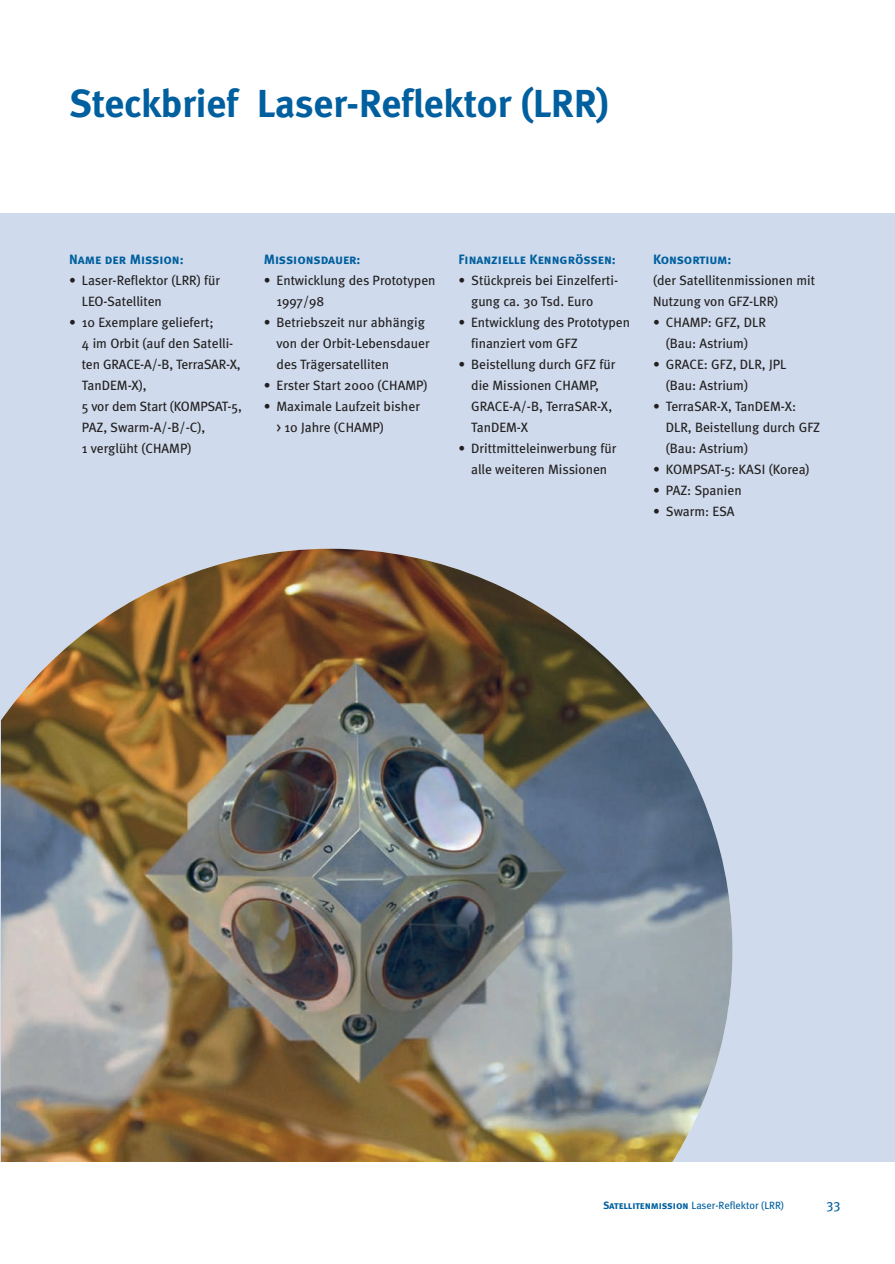
<style>
.page{position:relative;width:895px;height:1264px;background:#fff}
.page>*{position:absolute;margin:0;border:0;box-sizing:border-box;transform-origin:0 0}
.t1{font:700 39px "Meta";color:#005f9f}
.t2{font:13.5px/21px "Meta";color:#231f20}
.t3{font:13.5px "Meta Bold Caps";color:#005f9f}
.t4{font:13.5px "Meta Book Caps";color:#005f9f}
.t5{font:10.5px "Meta";color:#005f9f}
.s1{font-family:"Meta Bold Caps"}
</style>
<div class="page">
<div style="left:1px;top:214px;width:893px;height:952px;background:#cfdbec"></div>
<img style="left:1px;top:549px;width:731px;height:613px">
<hr style="left:0;top:214px;width:1px;height:952px;background:#cfdbec">
<div style="left:0;top:1162px;width:894px;height:102px;background:#fff"></div>
<h1 class="t1" style="left:69px;top:79px;width:541px">Steckbrief Laser-Reflektor (LRR)</h1>
<p class="t3" style="left:69px;top:251px;width:116px">Name der Mission:</p>
<p class="t2" style="left:82px;top:270px;width:140px;text-indent:-13px">• Laser-Reflektor (LRR) für<br>LEO-Satelliten</p>
<p class="t2" style="left:82px;top:312px;width:162px;text-indent:-13px">• 10 Exemplare geliefert;<br>4 im Orbit (auf den Satelli&shy;ten GRACE-A/-B, TerraSAR-X,<br>TanDEM-X),<br>5 vor dem Start (KOMPSAT-5,<br>PAZ, Swarm-A/-B/-C),<br>1 verglüht (CHAMP)</p>
<p class="t3" style="left:264px;top:251px;width:98px">Missionsdauer:</p>
<p class="t2" style="left:276px;top:270px;width:160px;text-indent:-13px">• Entwicklung des Prototypen<br>1997/98</p>
<p class="t2" style="left:276px;top:312px;width:154px;text-indent:-13px">• Betriebszeit nur abhängig von der Orbit-Lebensdauer des Trägersatelliten</p>
<p class="t2" style="left:264px;top:375px;width:165px">• Erster Start 2000 (CHAMP)</p>
<p class="t2" style="left:276px;top:396px;width:145px;text-indent:-13px">• Maximale Laufzeit bisher &gt; 10 Jahre (CHAMP)</p>
<p class="t3" style="left:458px;top:251px;width:159px">Finanzielle Kenngrößen:</p>
<p class="t2" style="left:471px;top:270px;width:148px;text-indent:-13px">• Stückpreis bei Einzelferti&shy;gung ca. 30 Tsd. Euro</p>
<p class="t2" style="left:471px;top:312px;width:160px;text-indent:-13px">• Entwicklung des Prototypen finanziert vom GFZ</p>
<p class="t2" style="left:471px;top:354px;width:146px;text-indent:-13px">• Beistellung durch GFZ für die Missionen CHAMP,<br>GRACE-A/-B, TerraSAR-X,<br>TanDEM-X</p>
<p class="t2" style="left:458px;top:438px;width:159px;text-align:center">• Drittmitteleinwerbung für alle weiteren Missionen</p>
<p class="t3" style="left:653px;top:251px;width:80px">Konsortium:</p>
<p class="t2" style="left:653px;top:270px;width:163px">(der Satellitenmissionen mit<br>Nutzung von GFZ-LRR)</p>
<p class="t2" style="left:653px;top:312px;width:114px;text-align:center">• CHAMP: GFZ, DLR (Bau: Astrium)</p>
<p class="t2" style="left:665px;top:354px;width:122px;text-indent:-13px">• GRACE: GFZ, DLR, JPL (Bau: Astrium)</p>
<p class="t2" style="left:665px;top:396px;width:156px;text-indent:-13px">• TerraSAR-X, TanDEM-X:<br>DLR, Beistellung durch GFZ (Bau: Astrium)</p>
<p class="t2" style="left:653px;top:459px;width:158px">• KOMPSAT-5: KASI (Korea)</p>
<p class="t2" style="left:653px;top:480px;width:90px">• PAZ: Spanien</p>
<p class="t2" style="left:653px;top:501px;width:83px">• Swarm: ESA</p>
<p class="t5" style="left:603px;top:1199px;width:182px"><span class="s1">Satellitenmission</span> Laser-Reflektor (LRR)</p>
<p class="t4" style="left:826px;top:1196px;width:15px">33</p>
</div>
